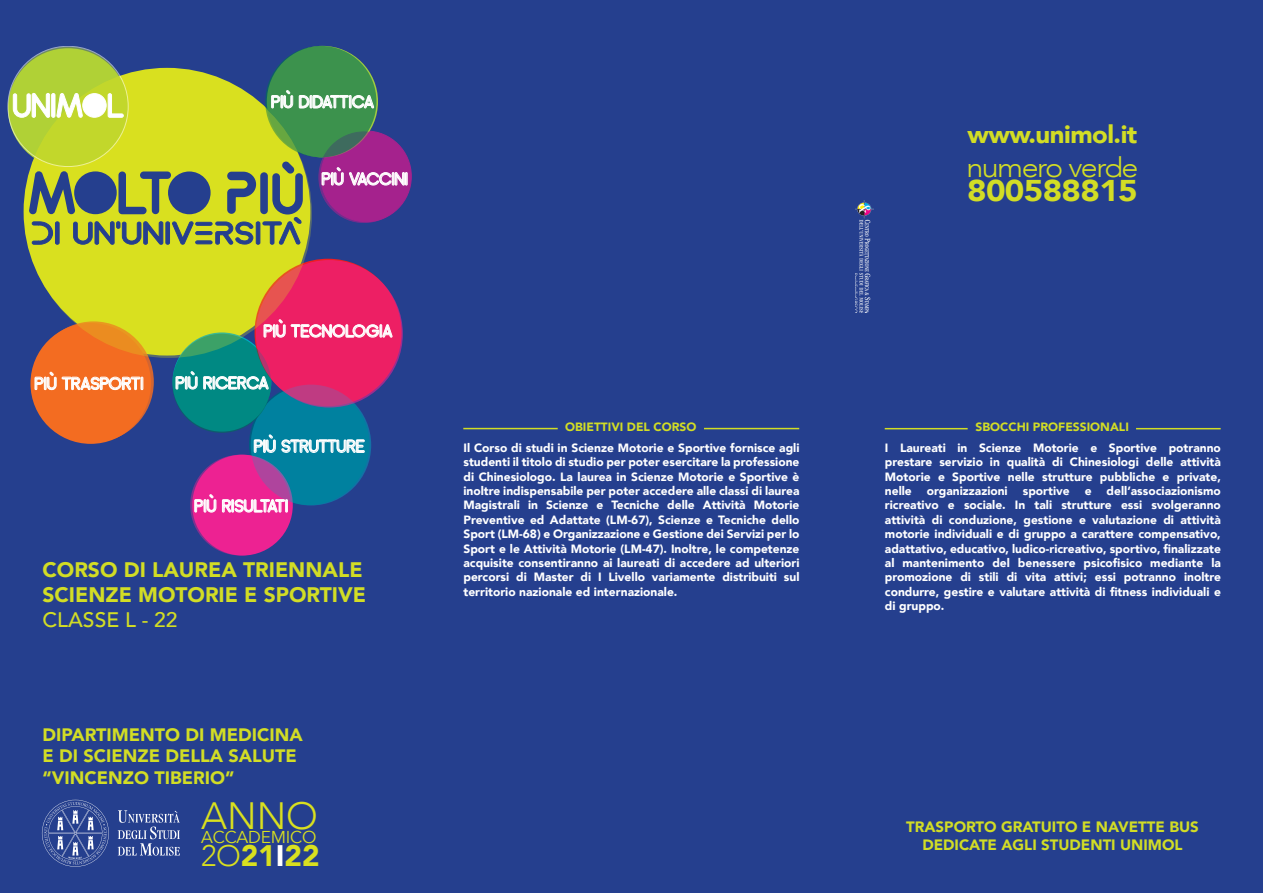
<style>
.page{position:relative;width:1263px;height:893px;background:#253f8e}
.page>*{position:absolute;margin:0;border:0;box-sizing:border-box;transform-origin:0 0}
.t1{font:300 37.95px "Avenir";color:#d9e01f}
.t2{font:900 30px "Avenir";letter-spacing:-.02em;color:#d2dd25;scale:1.1 1}
.t3{font:900 29.7px "Avenir";color:#d9e01f}
.t4{font:300 27.75px "Avenir";letter-spacing:-.05em;color:#d2dd25;scale:1.1 1}
.t5{font:900 24.75px "Avenir";letter-spacing:-.02em;color:#d2dd25;scale:1.04 1}
.t6{font:900 21px/25.2px "Avenir";color:#d2dd25}
.t7{font:500 21px "Avenir";color:#d2dd25}
.t8{font:900 18px/21.6px "Avenir";color:#d2dd25}
.t9{font:17.85px "Arciform";color:#fff}
.t10{font:17.25px "Avenir";letter-spacing:-.01em;color:#d9e01f}
.t11{font:900 15px/18px "Avenir";color:#d2dd25;text-align:center}
.t12{font:900 12px/14.4px "Avenir";color:#fff;text-align:justify}
.t13{font:900 12px "Avenir";color:#d2dd25}
.s1{font-weight:300}
.s2{color:#fff}
</style>
<div class="page">
<img style="left:855px;top:201px;width:18px;height:111px">
<hr style="left:1136px;top:428px;width:85px;height:1px;background:#d2dd25">
<hr style="left:885px;top:428px;width:83px;height:1px;background:#d2dd25">
<hr style="left:704px;top:428px;width:95px;height:1px;background:#d2dd25">
<hr style="left:463px;top:428px;width:95px;height:1px;background:#d2dd25">
<div style="left:0;top:0;width:420px;height:869px;background:#253f8e"></div>
<svg style="left:42px;top:800px;width:67px;height:67px"></svg>
<svg style="left:118px;top:810px;width:62px;height:46px"></svg>
<svg style="left:30px;top:323px;width:121px;height:121px"></svg>
<div style="left:33px;top:321px;width:121px;height:121px;background:#f36c21;border-radius:50%"></div>
<svg style="left:34px;top:371px;width:109px;height:19px"></svg>
<div style="left:251px;top:385px;width:120px;height:120px;background:#00819f;border-radius:50%"></div>
<svg style="left:254px;top:434px;width:111px;height:19px"></svg>
<div style="left:319px;top:132px;width:90px;height:91px;background:#a5228d;border-radius:50%"></div>
<svg style="left:322px;top:167px;width:86px;height:19px"></svg>
<div style="left:172px;top:334px;width:99px;height:99px;background:#008983;border-radius:50%"></div>
<svg style="left:175px;top:371px;width:94px;height:19px"></svg>
<svg style="left:265px;top:46px;width:111px;height:111px;background:#3b8e4e"></svg>
<svg style="left:271px;top:90px;width:22px;height:19px"></svg>
<svg style="left:299px;top:95px;width:75px;height:14px"></svg>
<svg style="left:256px;top:260px;width:147px;height:147px;background:#e72166"></svg>
<svg style="left:263px;top:319px;width:130px;height:19px;background:#f15e8f"></svg>
<svg style="left:190px;top:455px;width:101px;height:100px;background:#e22693"></svg>
<svg style="left:194px;top:494px;width:94px;height:19px;background:#f065b3"></svg>
<div style="left:25px;top:70px;width:287px;height:288px;background:#d9e01f;border-radius:50%"></div>
<div style="left:195px;top:222px;width:18px;height:4px;border:1px solid #253f8e;border-radius:2px"></div>
<div style="left:195px;top:231px;width:18px;height:4px;border:1px solid #253f8e;border-radius:2px"></div>
<div style="left:195px;top:240px;width:18px;height:4px;border:1px solid #253f8e;border-radius:2px"></div>
<svg style="left:30px;top:170px;width:164px;height:75px"></svg>
<div style="left:169px;top:172px;width:41px;height:41px;background:#253f8e;border-radius:50%"></div>
<div style="left:168px;top:171px;width:43px;height:43px;border:2px solid #253f8e;border-radius:50%"></div>
<svg style="left:215px;top:162px;width:89px;height:83px"></svg>
<svg style="left:8px;top:46px;width:120px;height:121px;background:#b8d237"></svg>
<svg style="left:13px;top:93px;width:37px;height:25px"></svg>
<div style="left:52px;top:93px;width:3px;height:24px;border:1px solid #fff;border-radius:2px"></div>
<svg style="left:57px;top:93px;width:25px;height:25px"></svg>
<div style="left:83px;top:94px;width:23px;height:23px;background:#fff;border-radius:50%"></div>
<div style="left:83px;top:94px;width:23px;height:23px;border:1px solid #fff;border-radius:50%"></div>
<svg style="left:108px;top:93px;width:15px;height:24px"></svg>
<h3 class="t9" style="left:271px;top:91px;width:105px">PIÙ DIDATTICA</h3>
<h3 class="t9" style="left:322px;top:168px;width:88px">PIÙ VACCINI</h3>
<h3 class="t9" style="left:35px;top:372px;width:110px">PIÙ TRASPORTI</h3>
<h3 class="t9" style="left:264px;top:320px;width:130px">PIÙ TECNOLOGIA</h3>
<h3 class="t9" style="left:176px;top:372px;width:95px">PIÙ RICERCA</h3>
<h3 class="t9" style="left:254px;top:435px;width:113px">PIÙ STRUTTURE</h3>
<h3 class="t9" style="left:194px;top:495px;width:95px">PIÙ RISULTATI</h3>
<h3 class="t6" style="left:43px;top:556px;width:325px">CORSO DI LAUREA TRIENNALE<br>SCIENZE MOTORIE E SPORTIVE</h3>
<h3 class="t7" style="left:43px;top:602px;width:137px">CLASSE L - 22</h3>
<h3 class="t8" style="left:43px;top:723px;width:262px">DIPARTIMENTO DI MEDICINA<br>E DI SCIENZE DELLA SALUTE “VINCENZO TIBERIO”</h3>
<h1 class="t1" style="left:201px;top:794px;width:118px">anno</h1>
<h3 class="t10" style="left:201px;top:827px;width:117px">ACCADEMICO</h3>
<h3 class="t3" style="left:201px;top:830px;width:120px"><span class="s1">2O</span>21<span class="s2">i</span>22</h3>
<h3 class="t5" style="left:968px;top:113px;width:165px">www.unimol.it</h3>
<h3 class="t4" style="left:966px;top:151px;width:158px">numero verde</h3>
<h2 class="t2" style="left:967px;top:165px;width:157px">800588815</h2>
<p class="t13" style="left:565px;top:417px;width:133px">OBIETTIVI DEL CORSO</p>
<p class="t13" style="left:976px;top:417px;width:155px">SBOCCHI PROFESSIONALI</p>
<p class="t12" style="left:463px;top:440px;width:337px">Il Corso di studi in Scienze Motorie e Sportive fornisce agli studenti il titolo di studio per poter esercitare la professione di Chinesiologo. La laurea in Scienze Motorie e Sportive è inoltre indispensabile per poter accedere alle classi di laurea Magistrali in Scienze e Tecniche delle Attività Motorie Preventive ed Adattate (LM-67), Scienze e Tecniche dello Sport (LM-68) e Organizzazione e Gestione dei Servizi per lo Sport e le Attività Motorie (LM-47). Inoltre, le competenze acquisite consentiranno ai laureati di accedere ad ulteriori percorsi di Master di I Livello variamente distribuiti sul territorio nazionale ed internazionale.</p>
<p class="t12" style="left:885px;top:440px;width:337px">I Laureati in Scienze Motorie e Sportive potranno prestare servizio in qualità di Chinesiologi delle attività Motorie e Sportive nelle strutture pubbliche e private, nelle</p>
<p class="t12" style="left:885px;top:483px;width:337px;text-indent:222px">dell’associazionismo ricreativo e sociale. In tali strutture essi svolgeranno attività di conduzione, gestione e valutazione di attività motorie individuali e di gruppo a carattere compensativo, adattativo, educativo, ludico-ricreativo, sportivo, finalizzate al mantenimento del benessere psicofisico mediante la promozione di stili di vita attivi; essi potranno inoltre condurre, gestire e valutare attività di fitness individuali e di gruppo.</p>
<p class="t12" style="left:927px;top:483px;width:82px">organizzazioni</p>
<p class="t12" style="left:1023px;top:483px;width:48px">sportive</p>
<p class="t12" style="left:1085px;top:483px;width:8px">e</p>
<p class="t11" style="left:906px;top:817px;width:294px">TRASPORTO GRATUITO E NAVETTE BUS<br>DEDICATE AGLI STUDENTI UNIMOL</p>
</div>
